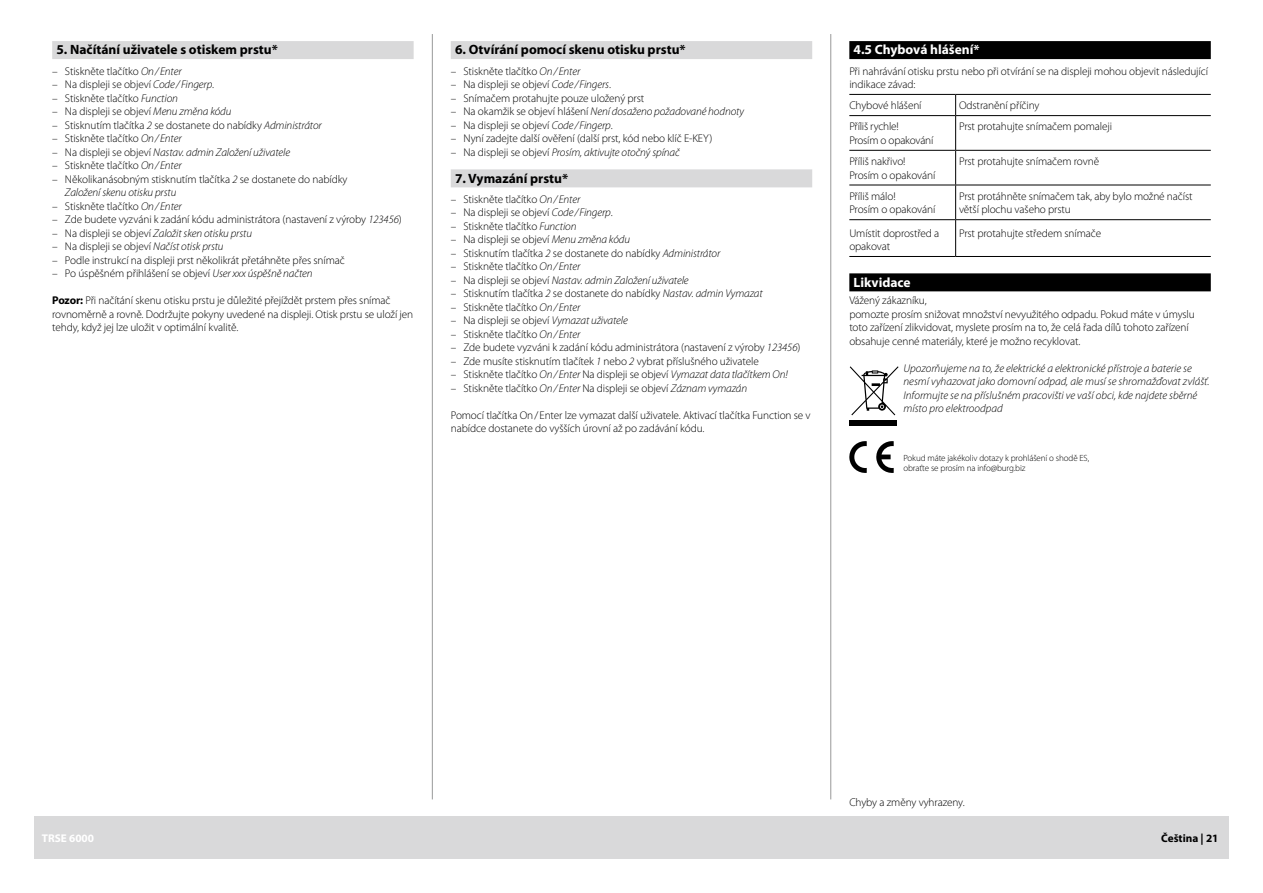
<style>
.page{position:relative;width:1263px;height:893px;background:#fff}
.page>*{position:absolute;margin:0;border:0;box-sizing:border-box;transform-origin:0 0}
.t1{font:700 13.5px "Myriad Pro";color:#000}
.t2{font:700 13.5px "Myriad Pro";color:#fff}
.t3{font:300 11.25px/13.5px "Myriad Pro";letter-spacing:-.01em;color:#000}
.t4{font:italic 300 11.25px/13.5px "Myriad Pro";letter-spacing:-.005em;color:#000}
.t5{font:700 11.25px "Myriad Pro";color:#000}
.t6{font:700 11.25px "Myriad Pro";color:#fff}
.t7{font:300 9px/10.8px "Myriad Pro";letter-spacing:-.01em;color:#000}
.s1{font-style:italic}
.s2{font-style:normal}
.s3{font-weight:700}
</style>
<div class="page">
<hr style="left:432px;top:34px;width:1px;height:765px;background:#989999">
<hr style="left:830px;top:34px;width:1px;height:765px;background:#989999">
<div style="left:34px;top:816px;width:1195px;height:43px;background:#d9d9da"></div>
<div style="left:52px;top:41px;width:362px;height:18px;background:#d9d9da"></div>
<div style="left:451px;top:41px;width:361px;height:18px;background:#d9d9da"></div>
<div style="left:451px;top:169px;width:361px;height:18px;background:#d9d9da"></div>
<div style="left:849px;top:41px;width:362px;height:18px;background:#000"></div>
<svg style="left:955px;top:95px;width:1px;height:20px"></svg>
<hr style="left:849px;top:115px;width:107px;height:1px;background:#000">
<hr style="left:956px;top:115px;width:255px;height:1px;background:#000">
<hr style="left:955px;top:116px;width:1px;height:34px;background:#000">
<hr style="left:849px;top:150px;width:107px;height:1px;background:#000">
<hr style="left:956px;top:150px;width:255px;height:1px;background:#000">
<hr style="left:955px;top:151px;width:1px;height:34px;background:#000">
<hr style="left:849px;top:185px;width:107px;height:1px;background:#000">
<hr style="left:956px;top:185px;width:255px;height:1px;background:#000">
<hr style="left:955px;top:185px;width:1px;height:34px;background:#000">
<hr style="left:849px;top:219px;width:107px;height:1px;background:#000">
<hr style="left:956px;top:219px;width:255px;height:1px;background:#000">
<hr style="left:955px;top:220px;width:1px;height:36px;background:#000">
<hr style="left:849px;top:256px;width:107px;height:1px;background:#000">
<hr style="left:956px;top:256px;width:255px;height:1px;background:#000">
<hr style="left:849px;top:94px;width:107px;height:1px;background:#000">
<hr style="left:956px;top:94px;width:255px;height:1px;background:#000">
<div style="left:849px;top:273px;width:362px;height:18px;background:#000"></div>
<div style="left:850px;top:420px;width:47px;height:5px;background:#000"></div>
<svg style="left:850px;top:366px;width:48px;height:49px"></svg>
<svg style="left:849px;top:441px;width:18px;height:32px"></svg>
<svg style="left:876px;top:441px;width:18px;height:32px"></svg>
<p class="t1" style="left:56px;top:41px;width:223px">5. Načítání uživatele s otiskem prstu*</p>
<p class="t3" style="left:52px;top:64px;width:131px">– Stiskněte tlačítko <span class="s1">On/Enter</span></p>
<p class="t3" style="left:52px;top:77px;width:162px">– Na displeji se objeví <span class="s1">Code/Fingerp</span>.</p>
<p class="t3" style="left:52px;top:91px;width:127px">– Stiskněte tlačítko <span class="s1">Function</span></p>
<p class="t3" style="left:52px;top:104px;width:181px">– Na displeji se objeví <span class="s1">Menu změna kódu</span></p>
<p class="t3" style="left:52px;top:118px;width:271px">– Stisknutím tlačítka <span class="s1">2</span> se dostanete do nabídky <span class="s1">Administrátor</span></p>
<p class="t3" style="left:52px;top:131px;width:131px">– Stiskněte tlačítko <span class="s1">On/Enter</span></p>
<p class="t4" style="left:52px;top:145px;width:239px"><span class="s2">– Na displeji se objeví</span> Nastav. admin Založení uživatele</p>
<p class="t3" style="left:52px;top:158px;width:131px">– Stiskněte tlačítko <span class="s1">On/Enter</span></p>
<p class="t3" style="left:65px;top:172px;width:284px;text-indent:-13px">– Několikanásobným stisknutím tlačítka <span class="s1">2</span> se dostanete do nabídky<br><span class="s1">Založení skenu otisku prstu</span></p>
<p class="t3" style="left:52px;top:199px;width:131px">– Stiskněte tlačítko <span class="s1">On/Enter</span></p>
<p class="t3" style="left:52px;top:212px;width:351px">– Zde budete vyzváni k zadání kódu administrátora (nastavení z výroby <span class="s1">123456</span>)</p>
<p class="t4" style="left:52px;top:226px;width:201px"><span class="s2">– Na displeji se objeví</span> Založit sken otisku prstu</p>
<p class="t3" style="left:52px;top:239px;width:173px">– Na displeji se objeví <span class="s1">Načíst otisk prstu</span></p>
<p class="t3" style="left:52px;top:253px;width:294px">– Podle instrukcí na displeji prst několikrát přetáhněte přes snímač</p>
<p class="t3" style="left:52px;top:266px;width:262px">– Po úspěšném přihlášení se objeví <span class="s1">User xxx úspěšně načten</span></p>
<p class="t3" style="left:52px;top:293px;width:363px"><span class="s3">Pozor:</span> Při načítání skenu otisku prstu je důležité přejíždět prstem přes snímač rovnoměrně a rovně. Dodržujte pokyny uvedené na displeji. Otisk prstu se uloží jen tehdy, když jej lze uložit v optimální kvalitě.</p>
<p class="t1" style="left:455px;top:41px;width:232px">6. Otvírání pomocí skenu otisku prstu*</p>
<p class="t3" style="left:451px;top:64px;width:131px">– Stiskněte tlačítko <span class="s1">On/Enter</span></p>
<p class="t3" style="left:451px;top:77px;width:161px">– Na displeji se objeví <span class="s1">Code/Fingers</span>.</p>
<p class="t3" style="left:451px;top:91px;width:195px">– Snímačem protahujte pouze uložený prst</p>
<p class="t4" style="left:451px;top:104px;width:295px"><span class="s2">– Na okamžik se objeví hlášení</span> Není dosaženo požadované hodnoty</p>
<p class="t3" style="left:451px;top:118px;width:162px">– Na displeji se objeví <span class="s1">Code/Fingerp</span>.</p>
<p class="t3" style="left:451px;top:131px;width:263px">– Nyní zadejte další ověření (další prst, kód nebo klíč E-KEY)</p>
<p class="t4" style="left:451px;top:145px;width:231px"><span class="s2">– Na displeji se objeví</span> Prosím, aktivujte otočný spínač</p>
<p class="t1" style="left:455px;top:169px;width:115px">7. Vymazání prstu*</p>
<p class="t3" style="left:451px;top:192px;width:131px">– Stiskněte tlačítko <span class="s1">On/Enter</span></p>
<p class="t3" style="left:451px;top:206px;width:162px">– Na displeji se objeví <span class="s1">Code/Fingerp</span>.</p>
<p class="t3" style="left:451px;top:219px;width:127px">– Stiskněte tlačítko <span class="s1">Function</span></p>
<p class="t3" style="left:451px;top:233px;width:181px">– Na displeji se objeví <span class="s1">Menu změna kódu</span></p>
<p class="t3" style="left:451px;top:246px;width:271px">– Stisknutím tlačítka <span class="s1">2</span> se dostanete do nabídky <span class="s1">Administrátor</span></p>
<p class="t3" style="left:451px;top:260px;width:131px">– Stiskněte tlačítko <span class="s1">On/Enter</span></p>
<p class="t4" style="left:451px;top:273px;width:239px"><span class="s2">– Na displeji se objeví</span> Nastav. admin Založení uživatele</p>
<p class="t3" style="left:451px;top:287px;width:314px">– Stisknutím tlačítka <span class="s1">2</span> se dostanete do nabídky <span class="s1">Nastav. admin Vymazat</span></p>
<p class="t3" style="left:451px;top:300px;width:131px">– Stiskněte tlačítko <span class="s1">On/Enter</span></p>
<p class="t3" style="left:451px;top:314px;width:179px">– Na displeji se objeví <span class="s1">Vymazat uživatele</span></p>
<p class="t3" style="left:451px;top:327px;width:131px">– Stiskněte tlačítko <span class="s1">On/Enter</span></p>
<p class="t3" style="left:451px;top:341px;width:351px">– Zde budete vyzváni k zadání kódu administrátora (nastavení z výroby <span class="s1">123456</span>)</p>
<p class="t3" style="left:451px;top:354px;width:309px">– Zde musíte stisknutím tlačítek <span class="s1">1</span> nebo <span class="s1">2</span> vybrat příslušného uživatele</p>
<p class="t3" style="left:451px;top:368px;width:338px">– Stiskněte tlačítko <span class="s1">On/Enter</span> Na displeji se objeví <span class="s1">Vymazat data tlačítkem On!</span></p>
<p class="t3" style="left:451px;top:381px;width:298px">– Stiskněte tlačítko <span class="s1">On/Enter</span> Na displeji se objeví <span class="s1">Záznam vymazán</span></p>
<p class="t3" style="left:451px;top:408px;width:361px">Pomocí tlačítka On/Enter lze vymazat další uživatele. Aktivací tlačítka Function se v nabídce dostanete do vyšších úrovní až po zadávání kódu.</p>
<p class="t2" style="left:853px;top:41px;width:128px">4.5 Chybová hlášení*</p>
<p class="t3" style="left:849px;top:64px;width:360px">Při nahrávání otisku prstu nebo při otvírání se na displeji mohou objevit následující indikace závad:</p>
<p class="t3" style="left:849px;top:99px;width:74px">Chybové hlášení</p>
<p class="t3" style="left:959px;top:99px;width:82px">Odstranění příčiny</p>
<p class="t3" style="left:849px;top:120px;width:86px">Příliš rychle!<br>Prosím o opakování</p>
<p class="t3" style="left:959px;top:120px;width:155px">Prst protahujte snímačem pomaleji</p>
<p class="t3" style="left:849px;top:155px;width:88px">Příliš nakřivo!<br>Prosím o opakování</p>
<p class="t3" style="left:959px;top:155px;width:142px">Prst protahujte snímačem rovně</p>
<p class="t3" style="left:849px;top:189px;width:88px">Příliš málo!<br>Prosím o opakování</p>
<p class="t3" style="left:959px;top:189px;width:235px">Prst protáhněte snímačem tak, aby bylo možné načíst větší plochu vašeho prstu</p>
<p class="t3" style="left:849px;top:226px;width:91px">Umístit doprostřed a opakovat</p>
<p class="t3" style="left:959px;top:226px;width:144px">Prst protahujte středem snímače</p>
<p class="t2" style="left:853px;top:273px;width:59px">Likvidace</p>
<p class="t3" style="left:849px;top:294px;width:347px">Vážený zákazníku,<br>pomozte prosím snižovat množství nevyužitého odpadu. Pokud máte v úmyslu toto zařízení zlikvidovat, myslete prosím na to, že celá řada dílů tohoto zařízení obsahuje cenné materiály, které je možno recyklovat.</p>
<p class="t4" style="left:903px;top:361px;width:308px">Upozorňujeme na to, že elektrické a elektronické přístroje a baterie se nesmí vyhazovat jako domovní odpad, ale musí se shromažďovat zvlášť.<br>Informujte se na příslušném pracovišti ve vaší obci, kde najdete sběrné místo pro elektroodpad</p>
<p class="t7" style="left:903px;top:452px;width:187px">Pokud máte jakékoliv dotazy k prohlášení o shodě ES, obraťte se prosím na info@burg.biz</p>
<p class="t3" style="left:849px;top:795px;width:116px">Chyby a změny vyhrazeny.</p>
<p class="t6" style="left:42px;top:831px;width:54px">TRSE 6000</p>
<p class="t5" style="left:1161px;top:831px;width:59px">Čeština | 21</p>
</div>
